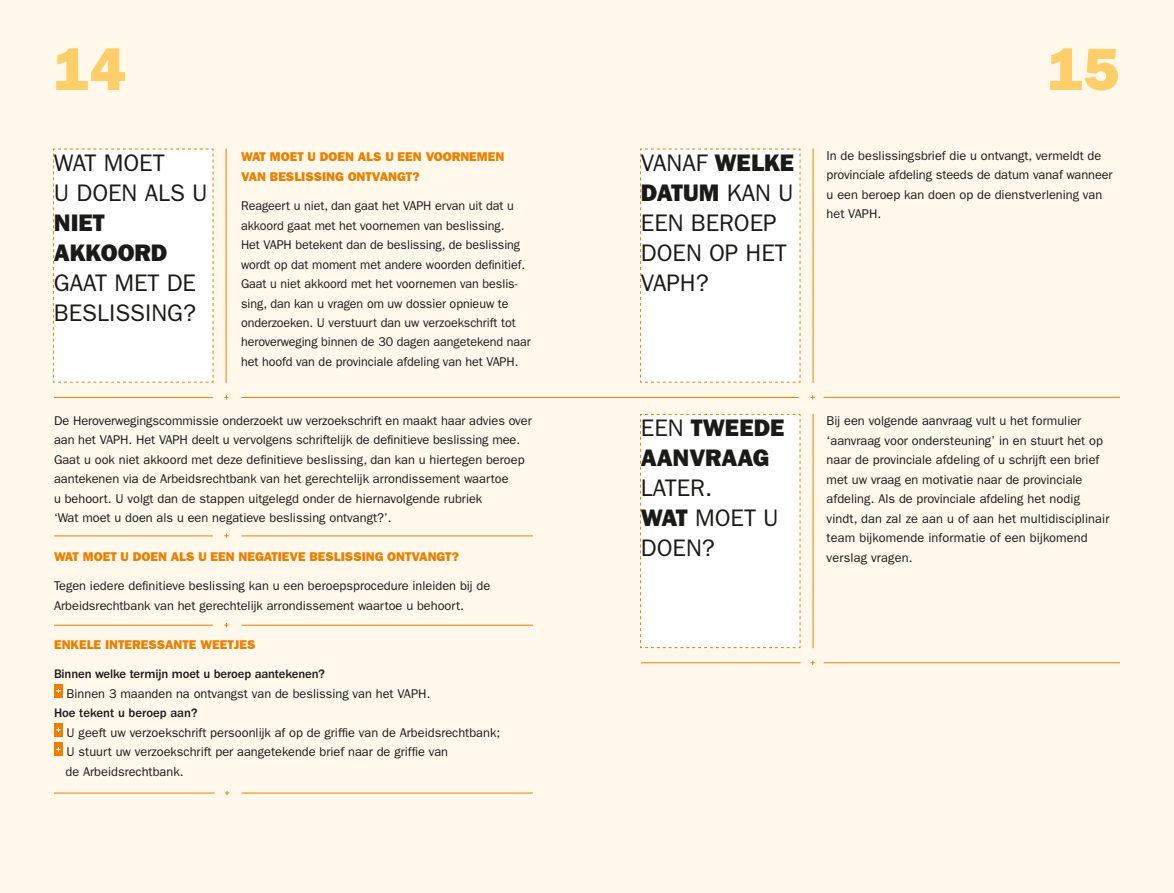
<style>
.page{position:relative;width:1174px;height:893px;background:#fff}
.page>*{position:absolute;margin:0;border:0;box-sizing:border-box;transform-origin:0 0}
.t1{font:60px "ITC Franklin Gothic Std Hvy";color:#fecf68}
.t2{font:24px/30px "ITC Franklin Gothic Std";color:#1a1a18}
.t3{font:24px/30px "ITC Franklin Gothic Std Hvy";color:#1a1a18}
.t4{font:12.75px/19.5px "ITC Franklin Gothic Std";color:#1a1a18}
.t5{font:12.75px/19.5px "ITC Franklin Gothic Std Hvy";color:#eb8000}
.t6{font:500 12.75px "ITC Franklin Gothic Std";letter-spacing:-.01em;color:#1a1a18}
.s1{font-family:"ITC Franklin Gothic Std"}
.s2{font-family:"ITC Franklin Gothic Std Hvy"}
</style>
<div class="page">
<div style="left:0;top:0;width:600px;height:893px;background:#fff8eb"></div>
<div style="left:574px;top:0;width:600px;height:893px;background:#fff8eb"></div>
<div style="left:53px;top:148px;width:161px;height:235px;background:#fff"></div>
<hr style="left:226px;top:148px;width:1px;height:235px;background:#eb8000">
<div style="left:54px;top:684px;width:9px;height:14px;background:#eb8000"></div>
<svg style="left:56px;top:689px;width:5px;height:4px"></svg>
<div style="left:54px;top:723px;width:9px;height:14px;background:#eb8000"></div>
<svg style="left:56px;top:728px;width:5px;height:4px"></svg>
<div style="left:54px;top:743px;width:9px;height:13px;background:#eb8000"></div>
<svg style="left:56px;top:747px;width:5px;height:4px"></svg>
<div style="left:640px;top:148px;width:160px;height:235px;background:#fff"></div>
<hr style="left:812px;top:148px;width:1px;height:235px;background:#eb8000">
<svg style="left:810px;top:395px;width:5px;height:4px"></svg>
<hr style="left:823px;top:397px;width:297px;height:1px;background:#eb8000">
<div style="left:640px;top:414px;width:160px;height:234px;background:#fff"></div>
<hr style="left:812px;top:414px;width:1px;height:234px;background:#eb8000">
<hr style="left:641px;top:662px;width:159px;height:1px;background:#eb8000">
<svg style="left:810px;top:661px;width:5px;height:4px"></svg>
<hr style="left:823px;top:662px;width:297px;height:1px;background:#eb8000">
<hr style="left:54px;top:535px;width:159px;height:1px;background:#eb8000">
<svg style="left:224px;top:534px;width:5px;height:4px"></svg>
<hr style="left:241px;top:535px;width:292px;height:1px;background:#eb8000">
<hr style="left:54px;top:397px;width:159px;height:1px;background:#eb8000">
<svg style="left:224px;top:395px;width:5px;height:4px"></svg>
<hr style="left:241px;top:397px;width:557px;height:1px;background:#eb8000">
<hr style="left:54px;top:625px;width:159px;height:1px;background:#eb8000">
<svg style="left:224px;top:623px;width:5px;height:4px"></svg>
<hr style="left:241px;top:625px;width:292px;height:1px;background:#eb8000">
<hr style="left:54px;top:793px;width:161px;height:1px;background:#eb8000">
<svg style="left:225px;top:791px;width:4px;height:4px"></svg>
<hr style="left:241px;top:793px;width:292px;height:1px;background:#eb8000">
<h1 class="t1" style="left:54px;top:34px;width:73px">14</h1>
<h1 class="t1" style="left:1048px;top:34px;width:73px">15</h1>
<h2 class="t2" style="left:54px;top:148px;width:112px">Wat mo et u doenals</h2>
<h2 class="t2" style="left:192px;top:178px;width:17px">u</h2>
<h2 class="t3" style="left:54px;top:207px;width:115px">NIET<br>AKKOORD</h2>
<h2 class="t2" style="left:54px;top:268px;width:143px">gaat met de beslissing</h2>
<h2 class="t2" style="left:183px;top:298px;width:14px">?</h2>
<p class="t5" style="left:241px;top:147px;width:265px">WAT MOET U DOEN ALS U EEN VOORNEMEN<br>VAN BESLISSING ONTVANGT?</p>
<p class="t4" style="left:241px;top:196px;width:291px">Reageert u niet, dan gaat het VAPH ervan uit dat u akkoord gaat met het voornemen van beslissing.<br>Het VAPH betekent dan de beslissing, de beslissing wordt op dat moment met andere woorden definitief.<br>Gaat u niet akkoord met het voornemen van beslis&shy;sing, dan kan u vragen om uw dossier opnieuw te onderzoeken. U verstuurt dan uw verzoekschrift tot heroverweging binnen de 30 dagen aangetekend naar het hoofd van de provinciale afdeling van het VAPH .</p>
<p class="t4" style="left:54px;top:411px;width:479px">De H eroverwegingscommissie onderzoekt uw verzoekschrift en maakt haar advies over aan het VAPH . Het VAPH deelt u vervolgens schriftelijk de definitieve beslissing mee.<br>Gaat u ook niet akkoord met deze definitieve beslissing, dan kan u hiertegen beroep aantekenen via de Arbeidsrechtbank van het gerechtelijk arrondissement waartoe<br>u behoort. U volgt dan de stappen uitgelegd onder de hiernavolgende rubriek<br>‘Wat moet u doen als u een negatieve beslissing ontvangt?’.</p>
<p class="t5" style="left:54px;top:547px;width:407px">WAT MOET U DOEN ALS U EEN NEGATIEVE BESLISSING ONTVANGT?</p>
<p class="t4" style="left:54px;top:576px;width:438px">Tegen iedere definitieve beslissing kan u een beroepsprocedure inleiden bij de<br>Arbeidsrechtbank van het gerechtelijk arrondissement waartoe u behoort.</p>
<p class="t5" style="left:54px;top:635px;width:203px">ENKELE INTERESSANTE WEETJES</p>
<p class="t6" style="left:54px;top:667px;width:272px">Binnen welke termijn moet u beroep aantekenen?</p>
<p class="t4" style="left:67px;top:684px;width:365px">Binnen 3 maanden na ontvangst van de beslissing van het VAPH .</p>
<p class="t6" style="left:54px;top:706px;width:145px">Hoe tekent u beroep aan?</p>
<p class="t4" style="left:65px;top:723px;width:436px">U geeft uw verzoekschrift persoonlijk af op de griffie van de Arbeidsrechtbank;<br>U stuurt uw verzoekschrift per aangetekende brief naar de griffie van<br>de Arbeidsrechtbank.</p>
<h2 class="t2" style="left:641px;top:148px;width:27px">Vanaf</h2>
<h2 class="t3" style="left:641px;top:147px;width:155px;text-align:right">WELKE<br>DATUM <span class="s1">kan u</span></h2>
<h2 class="t2" style="left:641px;top:208px;width:147px">een beroep doen op het<br>VAPH ?</h2>
<p class="t4" style="left:826px;top:146px;width:287px">In de beslissingsbrief die u ontvangt, vermeldt de provinciale afdeling steeds de datum vanaf wanneer u een beroep kan doen op de dienstverlening van het VAPH .</p>
<h2 class="t3" style="left:641px;top:413px;width:145px"><span class="s1">Een</span> TWEEDE<br>AANVRAAG</h2>
<h2 class="t2" style="left:641px;top:473px;width:139px">later.<br><span class="s2">WAT</span> mo et u doen?</h2>
<p class="t4" style="left:826px;top:411px;width:284px">Bij een volgende aanvraag vult u het formulier ‘aanvraag voor ondersteuning’ in en stuurt het op naar de provinciale afdeling of u schrijft een brief met uw vraag en motivatie naar de provinciale afdeling. Als de provinciale afdeling het nodig vindt, dan zal ze aan u of aan het multidisciplinair team bijkomende informatie of een bijkomend verslag vragen.</p>
</div>
